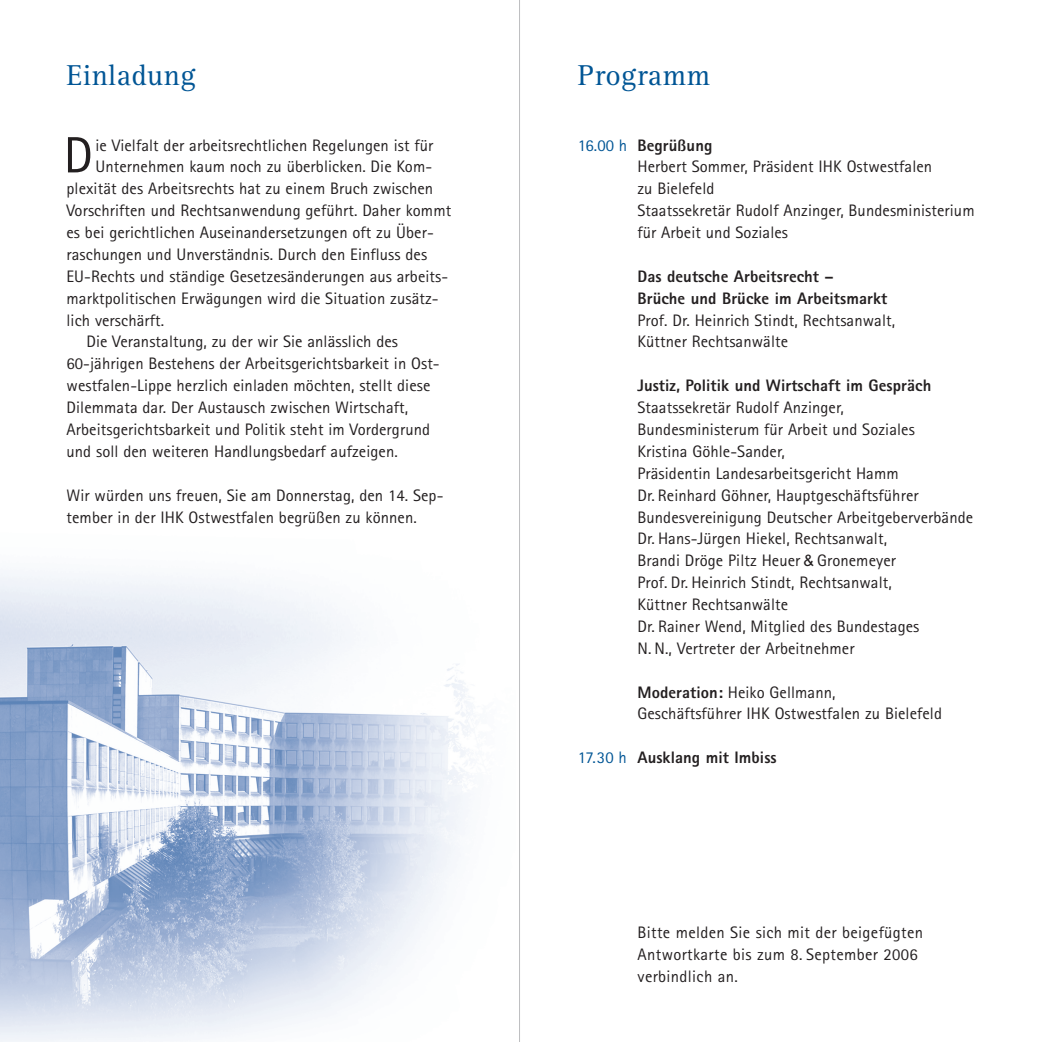
<style>
.page{position:relative;width:1042px;height:1042px;background:#fff}
.page>*{position:absolute;margin:0;border:0;box-sizing:border-box;transform-origin:0 0}
.t1{font:51.1px "AT Rotis Sans Serif";color:#231f20}
.t2{font:29.75px "AT Rotis Serif";letter-spacing:.01em;color:#005595}
.t3{font:16.62px/21.9px "AT Rotis Sans Serif";letter-spacing:.005em;color:#231f20}
.t4{font:800 16.62px/21.9px "AT Rotis Sans Serif";letter-spacing:.005em;color:#231f20}
.s1{color:#005595}
.s2{font-weight:800}
.s3{font-family:"Arial";font-size:15.75px}
.s4{font-weight:400;color:#005595}
</style>
<div class="page">
<img style="left:0;top:571px;width:473px;height:471px">
<hr style="left:519px;top:0;width:1px;height:1042px;background:#bcbdc0">
<h2 class="t2" style="left:67px;top:65px;width:131px">Einladung</h2>
<h1 class="t1" style="left:64px;top:137px;width:31px">D</h1>
<p class="t3" style="left:95px;top:136px;width:339px">ie Vielfalt der arbeitsrechtlichen Regelungen ist für</p>
<p class="t3" style="left:95px;top:157px;width:338px">Unternehmen kaum noch zu überblicken. Die Kom-</p>
<p class="t3" style="left:67px;top:179px;width:368px">plexität des Arbeitsrechts hat zu einem Bruch zwischen</p>
<p class="t3" style="left:67px;top:201px;width:386px">Vorschriften und Rechtsanwendung geführt. Daher kommt</p>
<p class="t3" style="left:67px;top:223px;width:369px">es bei gerichtlichen Auseinandersetzungen oft zu Über-</p>
<p class="t3" style="left:67px;top:245px;width:362px">raschungen und Unverständnis. Durch den Einfluss des</p>
<p class="t3" style="left:67px;top:267px;width:383px">EU-Rechts und ständige Gesetzesänderungen aus arbeits-</p>
<p class="t3" style="left:67px;top:289px;width:374px">marktpolitischen Erwägungen wird die Situation zusätz-</p>
<p class="t3" style="left:67px;top:311px;width:99px">lich verschärft.</p>
<p class="t3" style="left:86px;top:332px;width:313px">Die Veranstaltung, zu der wir Sie anlässlich des</p>
<p class="t3" style="left:67px;top:354px;width:375px">60-jährigen Bestehens der Arbeitsgerichtsbarkeit in Ost-</p>
<p class="t3" style="left:67px;top:376px;width:365px">westfalen-Lippe herzlich einladen möchten, stellt diese</p>
<p class="t3" style="left:67px;top:398px;width:343px">Dilemmata dar. Der Austausch zwischen Wirtschaft,</p>
<p class="t3" style="left:67px;top:420px;width:365px">Arbeitsgerichtsbarkeit und Politik steht im Vordergrund</p>
<p class="t3" style="left:67px;top:442px;width:333px">und soll den weiteren Handlungsbedarf aufzeigen.</p>
<p class="t3" style="left:67px;top:486px;width:378px">Wir würden uns freuen, Sie am Donnerstag, den 14. Sep&shy;tember in der IHK Ostwestfalen begrüßen zu können.</p>
<h2 class="t2" style="left:578px;top:65px;width:134px">Programm</h2>
<p class="t3" style="left:637px;top:136px;width:339px;text-indent:-60px"><span class="s1">16.00 h</span> <span class="s2">Begrüßung<br></span>Herbert Sommer, Präsident IHK Ostwestfalen<br>zu Bielefeld<br>Staatssekretär Rudolf Anzinger, Bundesministerium für Arbeit und Soziales</p>
<p class="t4" style="left:637px;top:267px;width:251px">Das deutsche Arbeitsrecht –<br>Brüche und Brücke im Arbeitsmarkt</p>
<p class="t3" style="left:637px;top:311px;width:259px">Prof. Dr. Heinrich Stindt, Rechtsanwalt,<br>Küttner Rechtsanwälte</p>
<p class="t4" style="left:637px;top:376px;width:295px">Justiz, Politik und Wirtschaft im Gespräch</p>
<p class="t3" style="left:637px;top:398px;width:337px">Staatssekretär Rudolf Anzinger,<br>Bundesministerum für Arbeit und Soziales<br>Kristina Göhle-Sander,<br>Präsidentin Landesarbeitsgericht Hamm<br>Dr. Reinhard Göhner, Hauptgeschäftsführer Bundesvereinigung Deutscher Arbeitgeberverbände Dr. Hans-Jürgen Hiekel, Rechtsanwalt,<br>Brandi Dröge Piltz Heuer <span class="s3">&amp;</span> Gronemeyer<br>Prof. Dr. Heinrich Stindt, Rechtsanwalt,<br>Küttner Rechtsanwälte<br>Dr. Rainer Wend, Mitglied des Bundestages<br>N. N., Vertreter der Arbeitnehmer</p>
<p class="t3" style="left:637px;top:682px;width:306px"><span class="s2">Moderation:</span> Heiko Gellmann,<br>Geschäftsführer IHK Ostwestfalen zu Bielefeld</p>
<p class="t4" style="left:578px;top:748px;width:200px"><span class="s4">17.30 h</span> Ausklang mit Imbiss</p>
<p class="t3" style="left:637px;top:923px;width:287px">Bitte melden Sie sich mit der beigefügten<br>Antwortkarte bis zum 8. September 2006 verbindlich an.</p>
</div>
